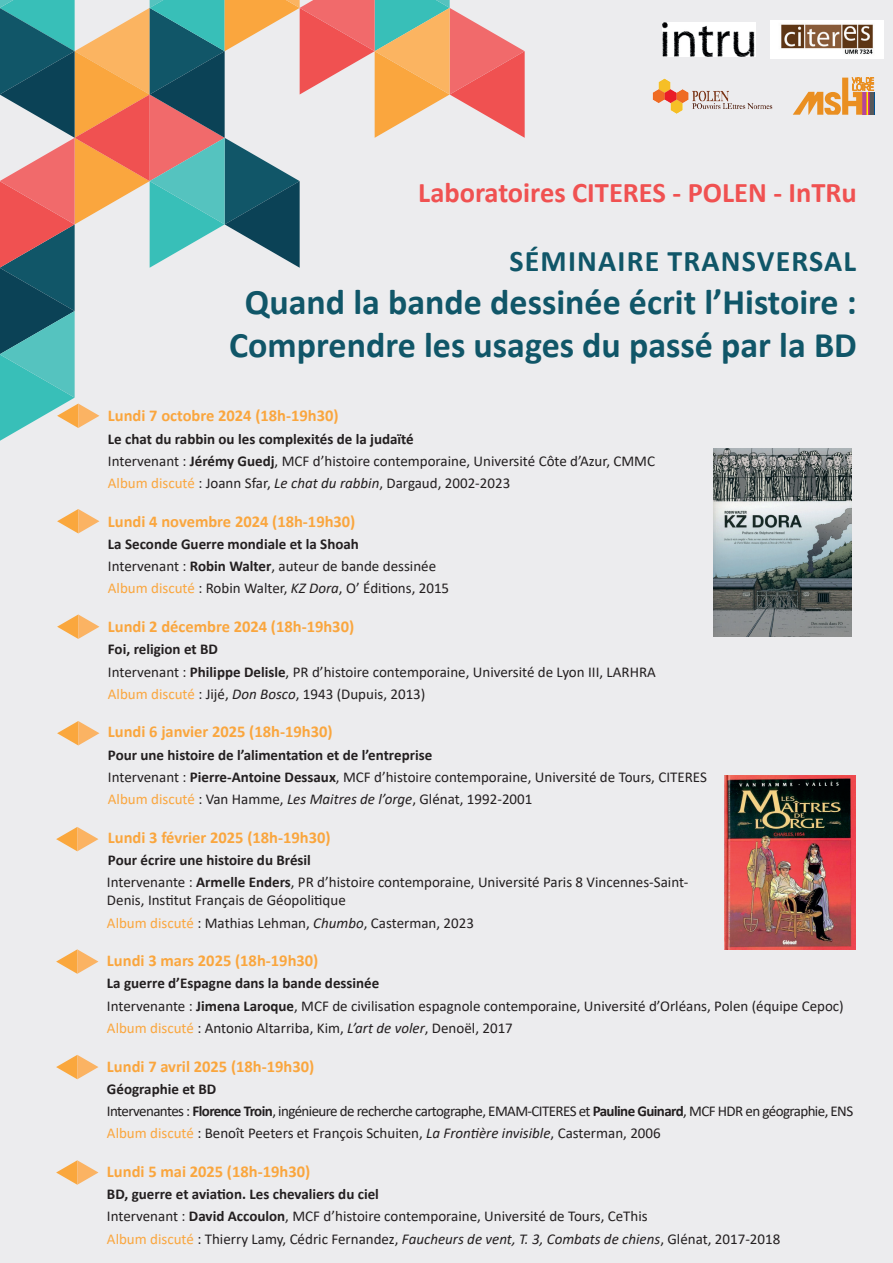
<style>
.page{position:relative;width:893px;height:1263px;background:#ececee}
.page>*{position:absolute;margin:0;border:0;box-sizing:border-box;transform-origin:0 0}
.t1{font:700 36px/43.2px "Calibri";color:#105668;text-align:center}
.t2{font:700 30px "Calibri";letter-spacing:.04em;color:#105668}
.t3{font:700 28.5px "Calibri";color:#f05151}
.t4{font:700 16.5px "Calibri";color:#faa63e}
.t5{font:15px/22.2px "Calibri";color:#231f20}
.t6{font:15px/22.2px "Calibri";letter-spacing:-.04em;color:#231f20}
.s1{font-weight:700}
.s2{color:#faa63e}
.s3{font-style:italic}
</style>
<div class="page">
<svg style="left:0;top:0;width:525px;height:441px"></svg>
<svg style="left:57px;top:509px;width:42px;height:24px"></svg>
<svg style="left:57px;top:614px;width:42px;height:25px"></svg>
<svg style="left:57px;top:721px;width:42px;height:24px"></svg>
<svg style="left:56px;top:827px;width:42px;height:24px"></svg>
<svg style="left:56px;top:949px;width:42px;height:25px"></svg>
<svg style="left:56px;top:1055px;width:42px;height:24px"></svg>
<svg style="left:56px;top:1160px;width:42px;height:25px"></svg>
<img style="left:652px;top:79px;width:121px;height:35px">
<img style="left:663px;top:22px;width:93px;height:34px">
<img style="left:771px;top:20px;width:113px;height:38px">
<svg style="left:793px;top:78px;width:82px;height:37px"></svg>
<img style="left:725px;top:776px;width:131px;height:173px">
<img style="left:713px;top:448px;width:139px;height:188px">
<h3 class="t3" style="left:418px;top:172px;width:440px">Laboratoires CITERES - POLEN - InTRu</h3>
<h2 class="t2" style="left:509px;top:239px;width:348px">SÉMINAIRE TRANSVERSAL</h2>
<h1 class="t1" style="left:229px;top:280px;width:629px">Quand la bande dessinée écrit l’Histoire :<br>Comprendre les usages du passé par la BD</h1>
<p class="t4" style="left:108px;top:404px;width:232px">Lundi 7 octobre 2024 (18h-19h30)</p>
<p class="t5" style="left:108px;top:427px;width:549px"><span class="s1">Le chat du rabbin ou les complexités de la judaïté<br></span>Intervenant : <span class="s1">Jérémy Guedj</span>, MCF d’histoire contemporaine, Université Côte d’Azur, CMMC<br><span class="s2">Album discuté</span> : Joann Sfar, <span class="s3">Le chat du rabbin</span>, Dargaud, 2002-2023</p>
<p class="t4" style="left:108px;top:509px;width:249px">Lundi 4 novembre 2024 (18h-19h30)</p>
<p class="t5" style="left:108px;top:532px;width:343px"><span class="s1">La Seconde Guerre mondiale et la Shoah<br></span>Intervenant : <span class="s1">Robin Walter</span>, auteur de bande dessinée<br><span class="s2">Album discuté</span> : Robin Walter, <span class="s3">KZ Dora</span>, O’ Éditions, 2015</p>
<p class="t4" style="left:108px;top:615px;width:248px">Lundi 2 décembre 2024 (18h-19h30)</p>
<p class="t5" style="left:108px;top:638px;width:549px"><span class="s1">Foi, religion et BD<br></span>Intervenant : <span class="s1">Philippe Delisle</span>, PR d’histoire contemporaine, Université de Lyon III, LARHRA<br><span class="s2">Album discuté</span> : Jijé, <span class="s3">Don Bosco</span>, 1943 (Dupuis, 2013)</p>
<p class="t4" style="left:108px;top:720px;width:226px">Lundi 6 janvier 2025 (18h-19h30)</p>
<p class="t5" style="left:108px;top:743px;width:601px"><span class="s1">Pour une histoire de l’alimentation et de l’entreprise<br></span>Intervenant : <span class="s1">Pierre-Antoine Dessaux</span>, MCF d’histoire contemporaine, Université de Tours, CITERES<br><span class="s2">Album discuté</span> : Van Hamme, <span class="s3">Les Maitres de l’orge</span>, Glénat, 1992-2001</p>
<p class="t4" style="left:108px;top:826px;width:224px">Lundi 3 février 2025 (18h-19h30)</p>
<p class="t5" style="left:107px;top:849px;width:583px"><span class="s1">Pour écrire une histoire du Brésil<br></span>Intervenante : <span class="s1">Armelle Enders</span>, PR d’histoire contemporaine, Université Paris 8 Vincennes-Saint-</p>
<p class="t5" style="left:107px;top:889px;width:369px">Denis, Institut Français de Géopolitique<br><span class="s2">Album discuté</span> : Mathias Lehman, <span class="s3">Chumbo</span>, Casterman, 2023</p>
<p class="t4" style="left:107px;top:949px;width:213px">Lundi 3 mars 2025 (18h-19h30)</p>
<p class="t5" style="left:107px;top:972px;width:738px"><span class="s1">La guerre d’Espagne dans la bande dessinée<br></span>Intervenante : <span class="s1">Jimena Laroque</span>, MCF de civilisation espagnole contemporaine, Université d’Orléans, Polen (équipe Cepoc)<br><span class="s2">Album discuté</span> : Antonio Altarriba, Kim, <span class="s3">L’art de voler</span>, Denoël, 2017</p>
<p class="t4" style="left:107px;top:1054px;width:209px">Lundi 7 avril 2025 (18h-19h30)</p>
<p class="t6" style="left:107px;top:1077px;width:748px"><span class="s1">Géographie et BD<br></span>Intervenantes : <span class="s1">Florence Troin</span>, ingénieure de recherche cartographe, EMAM-CITERES et <span class="s1">Pauline Guinard</span>, MCF HDR en géographie, ENS<br><span class="s2">Album discuté</span> : Benoît Peeters et François Schuiten, <span class="s3">La Frontière invisible</span>, Casterman, 2006</p>
<p class="t4" style="left:107px;top:1160px;width:205px">Lundi 5 mai 2025 (18h-19h30)</p>
<p class="t5" style="left:107px;top:1183px;width:675px"><span class="s1">BD, guerre et aviation. Les chevaliers du ciel<br></span>Intervenant : <span class="s1">David Accoulon</span>, MCF d’histoire contemporaine, Université de Tours, CeThis<br><span class="s2">Album discuté</span> : Thierry Lamy, Cédric Fernandez, <span class="s3">Faucheurs de vent, T. 3, Combats de chiens</span>, Glénat, 2017-2018</p>
</div>
